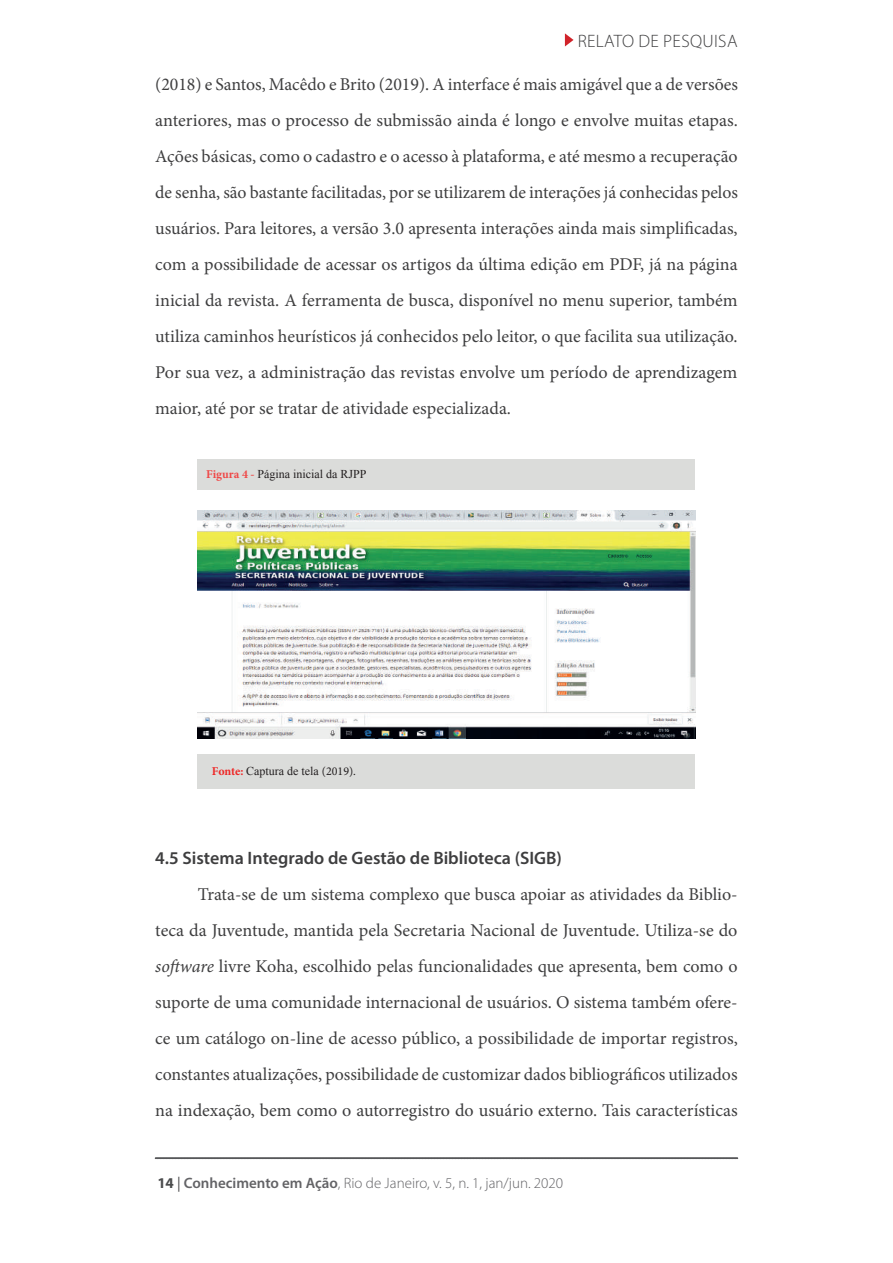
<style>
.page{position:relative;width:893px;height:1263px;background:#fff}
.page>*{position:absolute;margin:0;border:0;box-sizing:border-box;transform-origin:0 0}
.t1{font:18px/36px "Minion Pro";color:#3e3e3f;text-align:justify}
.t2{font:600 18px "Myriad Pro";color:#3e3e3f}
.t3{font:300 18px "Myriad Pro";letter-spacing:.02em;color:#3e3e3f}
.t4{font:300 15px "Myriad Pro";color:#636366}
.t5{font:12px "Times New Roman";color:#231f20}
.s1{font-family:"Minion Pro";font-weight:700;color:#ef4847}
.s2{font-family:"Minion Pro";font-weight:700;color:#ee2726}
.s3{font-family:"Minion Pro"}
.s4{font-style:italic}
.s5{font-weight:700;color:#4b4c4d}
.s6{font-weight:400;color:#4b4c4d}
.s7{font-weight:600}
</style>
<div class="page">
<svg style="left:565px;top:33px;width:9px;height:14px"></svg>
<svg style="left:155px;top:1158px;width:583px;height:1px"></svg>
<img style="left:197px;top:510px;width:499px;height:228px">
<div style="left:197px;top:460px;width:498px;height:30px;background:#dbdcda"></div>
<div style="left:197px;top:754px;width:498px;height:34px;background:#dbdcda"></div>
<p class="t3" style="left:578px;top:30px;width:161px">RELATO DE PESQUISA</p>
<p class="t1" style="left:155px;top:66px;width:584px">(2018) e Santos, Macêdo e Brito (2019). A interface é mais amigável que a de versões anteriores, mas o processo de submissão ainda é longo e envolve muitas etapas.<br>Ações básicas, como o cadastro e o acesso à plataforma, e até mesmo a recuperação de senha, são bastante facilitadas, por se utilizarem de interações já conhecidas pelos usuários. Para leitores, a versão 3.0 apresenta interações ainda mais simplificadas, com a possibilidade de acessar os artigos da última edição em PDF, já na página inicial da revista. A ferramenta de busca, disponível no menu superior, também utiliza caminhos heurísticos já conhecidos pelo leitor, o que facilita sua utilização.<br>Por sua vez, a administração das revistas envolve um período de aprendizagem maior, até por se tratar de atividade especializada.</p>
<p class="t5" style="left:206px;top:466px;width:162px"><span class="s1">Figura 4 -</span> Página inicial da RJPP</p>
<p class="t5" style="left:212px;top:763px;width:145px"><span class="s2">Fonte:</span> Captura de tela <span class="s3">(2019).</span></p>
<p class="t2" style="left:155px;top:847px;width:408px">4.5 Sistema Integrado de Gestão de Biblioteca (SIGB)</p>
<p class="t1" style="left:155px;top:876px;width:584px;text-indent:43px">Trata-se de um sistema complexo que busca apoiar as atividades da Biblio&shy;teca da Juventude, mantida pela Secretaria Nacional de Juventude. Utiliza-se do <span class="s4">software</span> livre Koha, escolhido pelas funcionalidades que apresenta, bem como o suporte de uma comunidade internacional de usuários. O sistema também ofere&shy;ce um catálogo on-line de acesso público, a possibilidade de importar registros, constantes atualizações, possibilidade de customizar dados bibliográficos utilizados na indexação, bem como o autorregistro do usuário externo. Tais características</p>
<p class="t4" style="left:157px;top:1174px;width:407px"><span class="s5">14</span> <span class="s6">|</span> <span class="s7">Conhecimento em Ação</span>, Rio de Janeiro, v. 5, n. 1, jan/jun. 2020</p>
</div>
